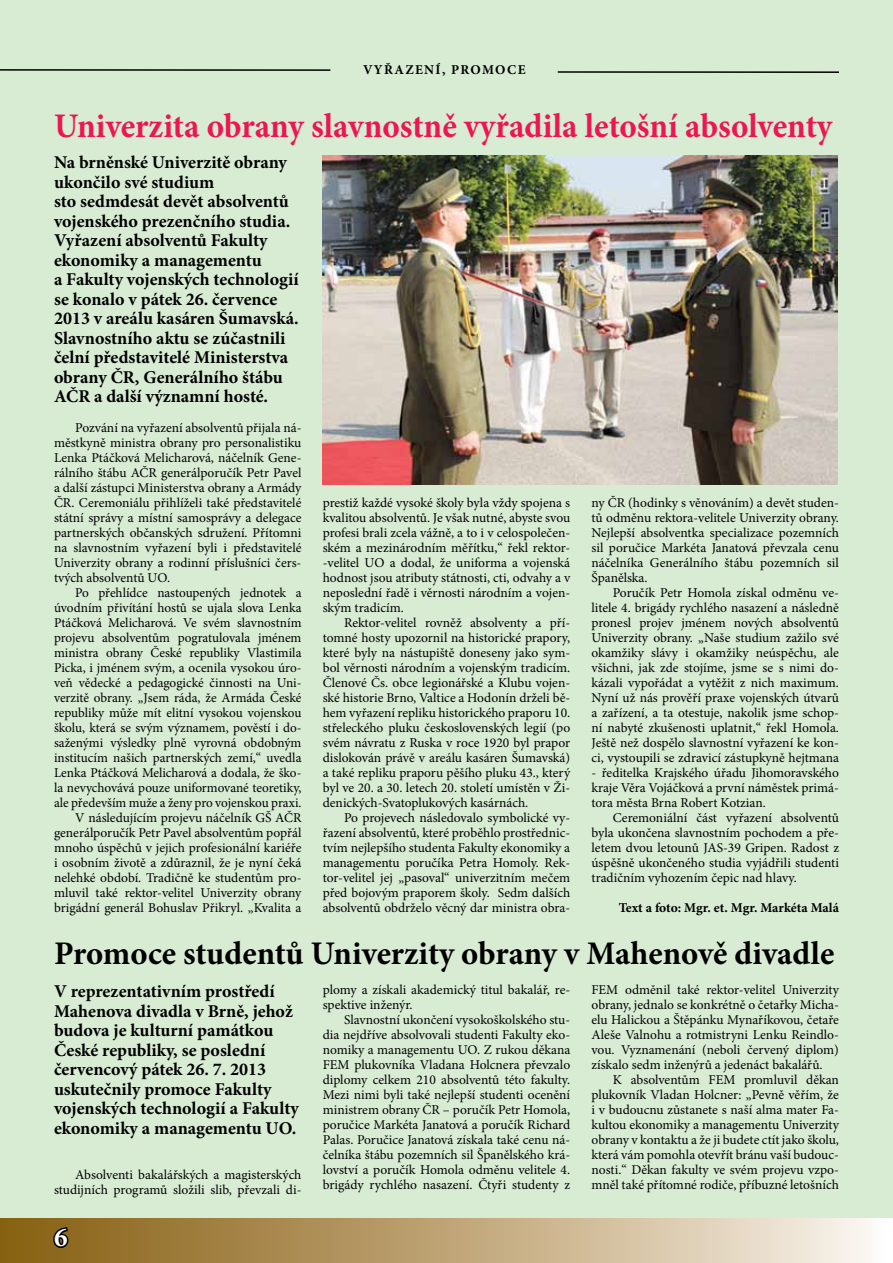
<style>
.page{position:relative;width:893px;height:1263px;background:#fff}
.page>*{position:absolute;margin:0;border:0;box-sizing:border-box;transform-origin:0 0}
.t1{font:700 34.5px "Minion Pro";color:#ed1651;scale:.96 1}
.t2{font:700 33px "Minion Pro";letter-spacing:-.005em;color:#000}
.t3{font:700 27px "Minion Pro";color:#fff}
.t4{font:700 18px/19.5px "Minion Pro";color:#000}
.t5{font:13.5px/15px "Minion Pro";color:#000;text-align:justify}
.t6{font:700 13.5px "Minion Pro";letter-spacing:.005em;color:#000}
.t7{font:700 13.5px "Minion Pro";letter-spacing:.1em;color:#000}
</style>
<div class="page">
<div style="left:0;top:0;width:893px;height:1226px;background:#d8ecd4"></div>
<div style="left:0;top:1219px;width:893px;height:44px;background:linear-gradient(to right,#845b09,#fbf4ed)"></div>
<svg style="left:52px;top:1225px;width:18px;height:24px"></svg>
<hr style="left:558px;top:71px;width:281px;height:2px;background:#000">
<hr style="left:0;top:69px;width:330px;height:2px;background:#000">
<img style="left:323px;top:155px;width:514px;height:330px">
<p class="t7" style="left:363px;top:60px;width:164px">VYŘAZENÍ, PROMOCE</p>
<h1 class="t1" style="left:54px;top:101px;width:812px">Univerzita obrany slavnostně vyřadila letošní absolventy</h1>
<p class="t4" style="left:54px;top:152px;width:246px">Na brněnské Univerzitě obrany ukončilo své studium<br>sto sedmdesát devět absolventů vojenského prezenčního studia.<br>Vyřazení absolventů Fakulty ekonomiky a managementu<br>a Fakulty vojenských technologií se konalo v pátek 26. července<br>2013 v areálu kasáren Šumavská.<br>Slavnostního aktu se zúčastnili čelní představitelé Ministerstva obrany ČR, Generálního štábu<br>AČR a další významní hosté.</p>
<p class="t5" style="left:54px;top:420px;width:249px;text-indent:21px">Pozvání na vyřazení absolventů přijala ná&shy;městkyně ministra obrany pro personalistiku Lenka Ptáčková Melicharová, náčelník Gene&shy;rálního štábu AČR generálporučík Petr Pavel a další zástupci Ministerstva obrany a Armády ČR. Ceremoniálu přihlíželi také představitelé státní správy a místní samosprávy a delegace partnerských občanských sdružení. Přítomni na slavnostním vyřazení byli i představitelé Univerzity obrany a rodinní příslušníci čers&shy;tvých absolventů UO.</p>
<p class="t5" style="left:54px;top:585px;width:249px;text-align:right">Po přehlídce nastoupených jednotek a úvodním přivítání hostů se ujala slova Lenka Ptáčková Melicharová. Ve svém slavnostním projevu absolventům pogratulovala jménem ministra obrany České republiky Vlastimila Picka, i jménem svým, a ocenila vysokou úro&shy;veň vědecké a pedagogické činnosti na Uni&shy;verzitě obrany. „Jsem ráda, že Armáda České republiky může mít elitní vysokou vojenskou školu, která se svým významem, pověstí i do&shy;saženými výsledky plně vyrovná obdobným institucím našich partnerských zemí,“ uvedla Lenka Ptáčková Melicharová a dodala, že ško&shy;la nevychovává pouze uniformované teoretiky, ale především muže a ženy pro vojenskou praxi.<br>V následujícím projevu náčelník GŠ AČR generálporučík Petr Pavel absolventům popřál mnoho úspěchů v jejich profesionální kariéře i osobním životě a zdůraznil, že je nyní čeká nelehké období. Tradičně ke studentům pro&shy;mluvil také rektor-velitel Univerzity obrany brigádní generál Bohuslav Přikryl. „Kvalita a</p>
<p class="t5" style="left:323px;top:496px;width:249px">prestiž každé vysoké školy byla vždy spojena s kvalitou absolventů. Je však nutné, abyste svou profesi brali zcela vážně, a to i v celospolečen&shy;ském a mezinárodním měřítku,“ řekl rektor--velitel UO a dodal, že uniforma a vojenská hodnost jsou atributy státnosti, cti, odvahy a v neposlední řadě i věrnosti národním a vojen&shy;ským tradicím.</p>
<p class="t5" style="left:323px;top:616px;width:249px;text-indent:21px">Rektor-velitel rovněž absolventy a pří&shy;tomné hosty upozornil na historické prapory, které byly na nástupiště doneseny jako sym&shy;bol věrnosti národním a vojenským tradicím.<br>Členové Čs. obce legionářské a Klubu vojen&shy;ské historie Brno, Valtice a Hodonín drželi bě&shy;hem vyřazení repliku historického praporu 10. střeleckého pluku československých legií (po svém návratu z Ruska v roce 1920 byl prapor dislokován právě v areálu kasáren Šumavská) a také repliku praporu pěšího pluku 43., který byl ve 20. a 30. letech 20. století umístěn v Ži&shy;denických-Svatoplukových kasárnách.</p>
<p class="t5" style="left:323px;top:811px;width:249px;text-indent:21px">Po projevech následovalo symbolické vy&shy;řazení absolventů, které proběhlo prostřednic&shy;tvím nejlepšího studenta Fakulty ekonomiky a managementu poručíka Petra Homoly. Rek&shy;tor-velitel jej „pasoval“ univerzitním mečem před bojovým praporem školy. Sedm dalších absolventů obdrželo věcný dar ministra obra-</p>
<p class="t5" style="left:591px;top:496px;width:249px">ny ČR (hodinky s věnováním) a devět studen&shy;tů odměnu rektora-velitele Univerzity obrany.<br>Nejlepší absolventka specializace pozemních sil poručice Markéta Janatová převzala cenu náčelníka Generálního štábu pozemních sil Španělska.</p>
<p class="t5" style="left:591px;top:585px;width:249px;text-indent:21px">Poručík Petr Homola získal odměnu ve&shy;litele 4. brigády rychlého nasazení a následně pronesl projev jménem nových absolventů Univerzity obrany. „Naše studium zažilo své okamžiky slávy i okamžiky neúspěchu, ale všichni, jak zde stojíme, jsme se s nimi do&shy;kázali vypořádat a vytěžit z nich maximum.<br>Nyní už nás prověří praxe vojenských útvarů a zařízení, a ta otestuje, nakolik jsme schop&shy;ní nabyté zkušenosti uplatnit,“ řekl Homola.<br>Ještě než dospělo slavnostní vyřazení ke kon&shy;ci, vystoupili se zdravicí zástupkyně hejtmana</p>
<p class="t5" style="left:591px;top:765px;width:249px">- ředitelka Krajského úřadu Jihomoravského kraje Věra Vojáčková a první náměstek primá&shy;tora města Brna Robert Kotzian.</p>
<p class="t5" style="left:591px;top:810px;width:249px;text-indent:21px">Ceremoniální část vyřazení absolventů byla ukončena slavnostním pochodem a pře&shy;letem dvou letounů JAS-39 Gripen. Radost z úspěšně ukončeného studia vyjádřili studenti tradičním vyhozením čepic nad hlavy.</p>
<p class="t6" style="left:619px;top:898px;width:222px">Text a foto: Mgr. et. Mgr. Markéta Malá</p>
<h2 class="t2" style="left:54px;top:930px;width:782px">Promoce studentů Univerzity obrany v Mahenově divadle</h2>
<p class="t4" style="left:54px;top:982px;width:246px">V reprezentativním prostředí<br>Mahenova divadla v Brně, jehož budova je kulturní památkou<br>České republiky, se poslední červencový pátek 26. 7. 2013 uskutečnily promoce Fakulty vojenských technologií a Fakulty ekonomiky a managementu UO.</p>
<p class="t5" style="left:54px;top:1167px;width:249px;text-align:right">Absolventi bakalářských a magisterských studijních programů složili slib, převzali di-</p>
<h3 class="t3" style="left:54px;top:1218px;width:15px">6</h3>
<p class="t5" style="left:323px;top:982px;width:249px">plomy a získali akademický titul bakalář, re&shy;spektive inženýr.</p>
<p class="t5" style="left:323px;top:1012px;width:249px;text-indent:21px">Slavnostní ukončení vysokoškolského stu&shy;dia nejdříve absolvovali studenti Fakulty eko&shy;nomiky a managementu UO. Z rukou děkana FEM plukovníka Vladana Holcnera převzalo diplomy celkem 210 absolventů této fakulty.<br>Mezi nimi byli také nejlepší studenti ocenění ministrem obrany ČR – poručík Petr Homola, poručice Markéta Janatová a poručík Richard Palas. Poručice Janatová získala také cenu ná&shy;čelníka štábu pozemních sil Španělského krá&shy;lovství a poručík Homola odměnu velitele 4. brigády rychlého nasazení. Čtyři studenty z</p>
<p class="t5" style="left:591px;top:982px;width:249px">FEM odměnil také rektor-velitel Univerzity obrany, jednalo se konkrétně o četařky Micha&shy;elu Halickou a Štěpánku Mynaříkovou, četaře Aleše Valnohu a rotmistryni Lenku Reindlo&shy;vou. Vyznamenání (neboli červený diplom) získalo sedm inženýrů a jedenáct bakalářů.</p>
<p class="t5" style="left:591px;top:1072px;width:249px;text-indent:21px">K absolventům FEM promluvil děkan plukovník Vladan Holcner: „Pevně věřím, že i v budoucnu zůstanete s naší alma mater Fa&shy;kultou ekonomiky a managementu Univerzity obrany v kontaktu a že ji budete ctít jako školu, která vám pomohla otevřít bránu vaší budouc&shy;nosti.“ Děkan fakulty ve svém projevu vzpo&shy;mněl také přítomné rodiče, příbuzné letošních</p>
</div>
